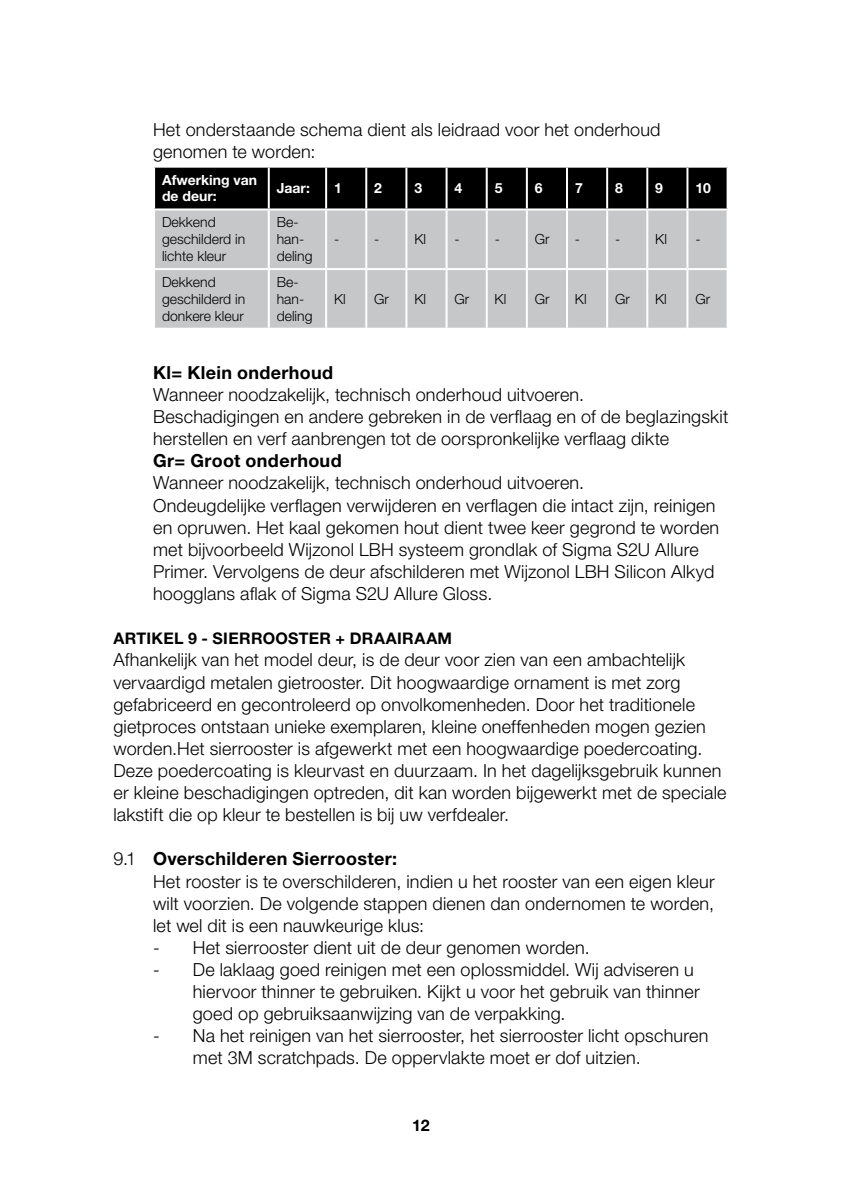
<style>
.page{position:relative;width:842px;height:1191px;background:#fff}
.page>*{position:absolute;margin:0;border:0;box-sizing:border-box;transform-origin:0 0}
.t1{font:300 18px/22.2px "Helvetica Neue LT Std";letter-spacing:.01em;color:#000}
.t2{font:700 18px "Helvetica Neue LT Std";color:#000}
.t3{font:700 16px "Helvetica Neue LT Std";letter-spacing:.02em;color:#000}
.t4{font:300 14px/16.8px "Helvetica Neue LT Std";color:#000}
.t5{font:700 14px/16.8px "Helvetica Neue LT Std";color:#fff}
.s1{font-weight:700}
</style>
<div class="page">
<div style="left:155px;top:168px;width:572px;height:40px;background:#000"></div>
<div style="left:155px;top:210px;width:572px;height:118px;background:#c6c7c8"></div>
<hr style="left:268px;top:168px;width:2px;height:40px;background:#fff">
<hr style="left:325px;top:168px;width:2px;height:40px;background:#fff">
<hr style="left:365px;top:168px;width:2px;height:40px;background:#fff">
<hr style="left:405px;top:168px;width:2px;height:40px;background:#fff">
<hr style="left:446px;top:168px;width:2px;height:40px;background:#fff">
<hr style="left:486px;top:168px;width:2px;height:40px;background:#fff">
<hr style="left:526px;top:168px;width:2px;height:40px;background:#fff">
<hr style="left:566px;top:168px;width:2px;height:40px;background:#fff">
<hr style="left:606px;top:168px;width:2px;height:40px;background:#fff">
<hr style="left:646px;top:168px;width:2px;height:40px;background:#fff">
<hr style="left:686px;top:168px;width:2px;height:40px;background:#fff">
<hr style="left:268px;top:210px;width:2px;height:58px;background:#fff">
<hr style="left:325px;top:210px;width:2px;height:58px;background:#fff">
<hr style="left:365px;top:210px;width:2px;height:58px;background:#fff">
<hr style="left:405px;top:210px;width:2px;height:58px;background:#fff">
<hr style="left:446px;top:210px;width:2px;height:58px;background:#fff">
<hr style="left:486px;top:210px;width:2px;height:58px;background:#fff">
<hr style="left:526px;top:210px;width:2px;height:58px;background:#fff">
<hr style="left:566px;top:210px;width:2px;height:58px;background:#fff">
<hr style="left:606px;top:210px;width:2px;height:58px;background:#fff">
<hr style="left:646px;top:210px;width:2px;height:58px;background:#fff">
<hr style="left:686px;top:210px;width:2px;height:58px;background:#fff">
<hr style="left:153px;top:268px;width:116px;height:2px;background:#fff">
<hr style="left:269px;top:268px;width:57px;height:2px;background:#fff">
<hr style="left:268px;top:270px;width:2px;height:58px;background:#fff">
<hr style="left:326px;top:268px;width:40px;height:2px;background:#fff">
<hr style="left:325px;top:270px;width:2px;height:58px;background:#fff">
<hr style="left:366px;top:268px;width:40px;height:2px;background:#fff">
<hr style="left:365px;top:270px;width:2px;height:58px;background:#fff">
<hr style="left:406px;top:268px;width:41px;height:2px;background:#fff">
<hr style="left:405px;top:270px;width:2px;height:58px;background:#fff">
<hr style="left:447px;top:268px;width:40px;height:2px;background:#fff">
<hr style="left:446px;top:270px;width:2px;height:58px;background:#fff">
<hr style="left:487px;top:268px;width:40px;height:2px;background:#fff">
<hr style="left:486px;top:270px;width:2px;height:58px;background:#fff">
<hr style="left:527px;top:268px;width:40px;height:2px;background:#fff">
<hr style="left:526px;top:270px;width:2px;height:58px;background:#fff">
<hr style="left:567px;top:268px;width:40px;height:2px;background:#fff">
<hr style="left:566px;top:270px;width:2px;height:58px;background:#fff">
<hr style="left:607px;top:268px;width:40px;height:2px;background:#fff">
<hr style="left:606px;top:270px;width:2px;height:58px;background:#fff">
<hr style="left:647px;top:268px;width:40px;height:2px;background:#fff">
<hr style="left:646px;top:270px;width:2px;height:58px;background:#fff">
<hr style="left:687px;top:268px;width:42px;height:2px;background:#fff">
<hr style="left:686px;top:270px;width:2px;height:58px;background:#fff">
<p class="t1" style="left:153px;top:118px;width:509px">Het onderstaande schema dient als leidraad voor het onderhoud genomen te worden:</p>
<p class="t5" style="left:162px;top:171px;width:97px">Afwerking van de deur:</p>
<p class="t5" style="left:277px;top:179px;width:35px">Jaar:</p>
<p class="t5" style="left:334px;top:179px;width:9px">1</p>
<p class="t5" style="left:374px;top:179px;width:9px">2</p>
<p class="t5" style="left:414px;top:179px;width:9px">3</p>
<p class="t5" style="left:455px;top:179px;width:9px">4</p>
<p class="t5" style="left:495px;top:179px;width:9px">5</p>
<p class="t5" style="left:535px;top:179px;width:9px">6</p>
<p class="t5" style="left:575px;top:179px;width:9px">7</p>
<p class="t5" style="left:615px;top:179px;width:9px">8</p>
<p class="t5" style="left:655px;top:179px;width:9px">9</p>
<p class="t5" style="left:695px;top:179px;width:17px">10</p>
<p class="t4" style="left:162px;top:214px;width:85px">Dekkend geschilderd in lichte kleur</p>
<p class="t4" style="left:277px;top:214px;width:37px">Be&shy;han&shy;deling</p>
<p class="t4" style="left:334px;top:231px;width:7px">-</p>
<p class="t4" style="left:374px;top:231px;width:7px">-</p>
<p class="t4" style="left:414px;top:231px;width:13px">Kl</p>
<p class="t4" style="left:454px;top:231px;width:7px">-</p>
<p class="t4" style="left:495px;top:231px;width:7px">-</p>
<p class="t4" style="left:535px;top:231px;width:16px">Gr</p>
<p class="t4" style="left:575px;top:231px;width:7px">-</p>
<p class="t4" style="left:615px;top:231px;width:7px">-</p>
<p class="t4" style="left:655px;top:231px;width:13px">Kl</p>
<p class="t4" style="left:695px;top:231px;width:7px">-</p>
<p class="t4" style="left:162px;top:273px;width:85px">Dekkend geschilderd in donkere kleur</p>
<p class="t4" style="left:277px;top:273px;width:37px">Be&shy;han&shy;deling</p>
<p class="t4" style="left:334px;top:290px;width:13px">Kl</p>
<p class="t4" style="left:374px;top:290px;width:16px">Gr</p>
<p class="t4" style="left:414px;top:290px;width:13px">Kl</p>
<p class="t4" style="left:454px;top:290px;width:16px">Gr</p>
<p class="t4" style="left:495px;top:290px;width:13px">Kl</p>
<p class="t4" style="left:535px;top:290px;width:16px">Gr</p>
<p class="t4" style="left:575px;top:290px;width:13px">Kl</p>
<p class="t4" style="left:615px;top:290px;width:16px">Gr</p>
<p class="t4" style="left:655px;top:290px;width:13px">Kl</p>
<p class="t4" style="left:695px;top:290px;width:16px">Gr</p>
<p class="t2" style="left:153px;top:361px;width:182px">Kl= Klein onderhoud</p>
<p class="t1" style="left:153px;top:383px;width:577px">Wanneer noodzakelijk, technisch onderhoud uitvoeren.<br>Beschadigingen en andere gebreken in de verflaag en of de beglazingskit herstellen en verf aanbrengen tot de oorspronkelijke verflaag dikte</p>
<p class="t2" style="left:153px;top:450px;width:190px">Gr= Groot onderhoud</p>
<p class="t1" style="left:153px;top:471px;width:568px">Wanneer noodzakelijk, technisch onderhoud uitvoeren.<br>Ondeugdelijke verflagen verwijderen en verflagen die intact zijn, reinigen en opruwen. Het kaal gekomen hout dient twee keer gegrond te worden met bijvoorbeeld Wijzonol LBH systeem grondlak of Sigma S2U Allure Primer. Vervolgens de deur afschilderen met Wijzonol LBH Silicon Alkyd hoogglans aflak of Sigma S2U Allure Gloss.</p>
<p class="t3" style="left:113px;top:628px;width:111px">Artikel 9 - SIERROOSTER</p>
<p class="t3" style="left:336px;top:628px;width:26px">+ DRAAIRAA</p>
<p class="t3" style="left:438px;top:628px;width:16px">M</p>
<p class="t1" style="left:113px;top:648px;width:615px">Afhankelijk van het model deur, is de deur voor zien van een ambachtelijk vervaardigd metalen gietrooster. Dit hoogwaardige ornament is met zorg gefabriceerd en gecontroleerd op onvolkomenheden. Door het traditionele gietproces ontstaan unieke exemplaren, kleine oneffenheden mogen gezien worden.Het sierrooster is afgewerkt met een hoogwaardige poedercoating.<br>Deze poedercoating is kleurvast en duurzaam. In het dagelijksgebruik kunnen er kleine beschadigingen optreden, dit kan worden bijgewerkt met de speciale lakstift die op kleur te bestellen is bij uw verfdealer.</p>
<p class="t1" style="left:153px;top:847px;width:563px;text-indent:-40px">9.1 <span class="s1">Overschilderen Sierrooster:<br></span>Het rooster is te overschilderen, indien u het rooster van een eigen kleur wilt voorzien. De volgende stappen dienen dan ondernomen te worden, let wel dit is een nauwkeurige klus:</p>
<p class="t1" style="left:153px;top:936px;width:438px">- Het sierrooster dient uit de deur genomen worden.</p>
<p class="t1" style="left:193px;top:958px;width:508px;text-indent:-40px">- De laklaag goed reinigen met een oplossmiddel. Wij adviseren u hiervoor thinner te gebruiken. Kijkt u voor het gebruik van thinner goed op gebruiksaanwijzing van de verpakking.</p>
<p class="t1" style="left:193px;top:1024px;width:517px;text-indent:-40px">- Na het reinigen van het sierrooster, het sierrooster licht opschuren met 3M scratchpads. De oppervlakte moet er dof uitzien.</p>
<p class="t3" style="left:412px;top:1115px;width:19px">12</p>
</div>
